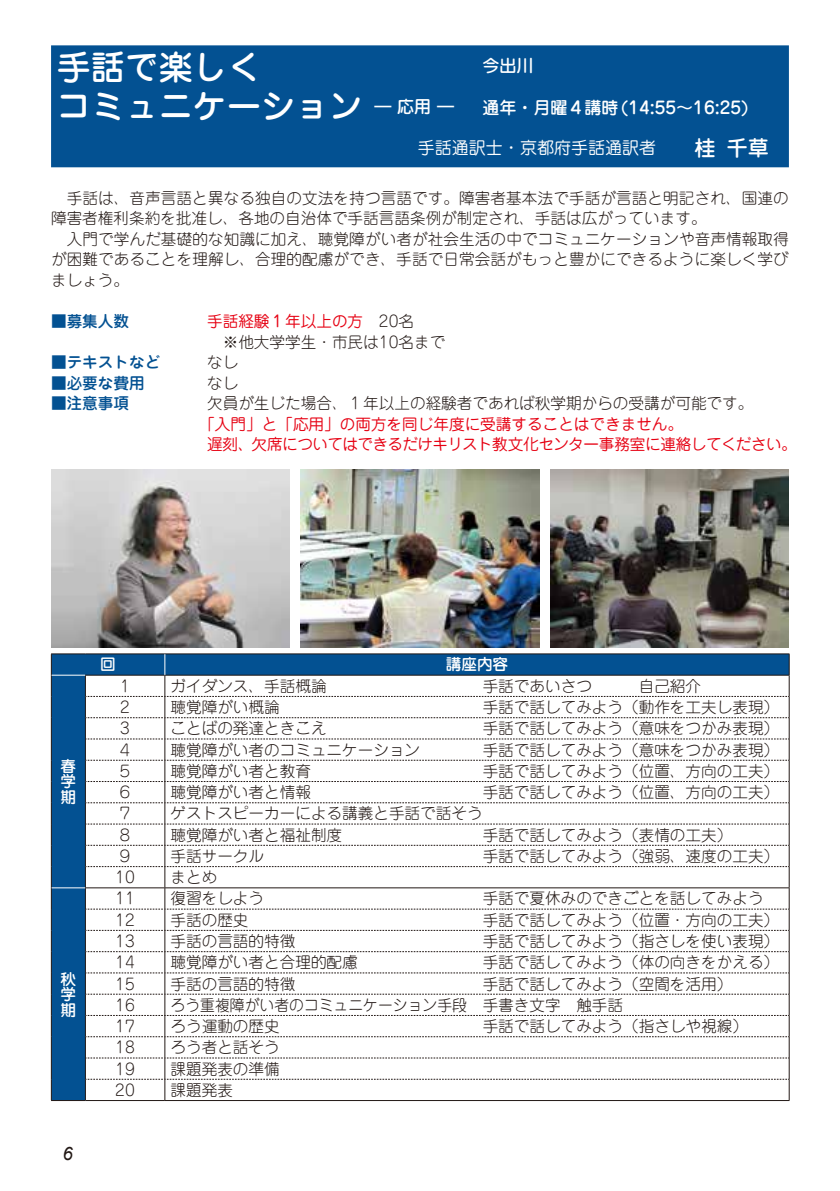
<style>
.page{position:relative;width:840px;height:1191px;background:#fff}
.page>*{position:absolute;margin:0;border:0;box-sizing:border-box;transform-origin:0 0}
.t1{font:500 34px/39.6px "Jun 34 Pro";color:#fff}
.t2{font:italic 18.4px "Arial";color:#221815}
.t3{font:500 17px "Jun 34 Pro";color:#fff}
.t4{font:17px "Jun 201 Pro";color:#fff}
.t5{font:300 15.6px/20.6px "Jun 101 Pro";color:#221815}
.t6{font:15.6px/20.6px "Jun 201 Pro";letter-spacing:-.005em;color:#e60012}
.t7{font:300 15.6px "Jun 101 Pro";color:#221815;scale:.95 1}
.t8{font:500 15.6px "Jun 34 Pro";color:#035192}
.t9{font:500 15.6px/15.6px "Jun 34 Pro";color:#fff;text-align:justify}
.s1{font-family:"Jun 34 Pro";font-weight:500;font-size:21.2px}
.s2{font-family:"Jun 101 Pro";font-weight:300;color:#221815}
</style>
<div class="page">
<div style="left:51px;top:45px;width:737px;height:122px;background:#035192"></div>
<div style="left:52px;top:654px;width:33px;height:446px;background:#035192"></div>
<hr style="left:51px;top:653px;width:34px;height:1px;background:#221815">
<hr style="left:85px;top:653px;width:80px;height:1px;background:#221815">
<hr style="left:165px;top:653px;width:624px;height:1px;background:#221815">
<svg style="left:51px;top:654px;width:1px;height:446px"></svg>
<hr style="left:51px;top:1100px;width:34px;height:1px;background:#221815">
<hr style="left:85px;top:1100px;width:80px;height:1px;background:#221815">
<hr style="left:165px;top:1100px;width:624px;height:1px;background:#221815">
<hr style="left:52px;top:675px;width:33px;height:1px;background:#fff">
<hr style="left:52px;top:887px;width:33px;height:1px;background:#fff">
<svg style="left:85px;top:654px;width:704px;height:446px"></svg>
<img style="left:51px;top:469px;width:238px;height:179px">
<img style="left:300px;top:469px;width:239px;height:179px">
<img style="left:550px;top:469px;width:238px;height:179px">
<h1 class="t1" style="left:57px;top:43px;width:398px">手話で楽しく<br>コミュニケーション <sup>―</sup> <sup>応用</sup> <sup>―</sup></h1>
<p class="t3" style="left:482px;top:52px;width:53px">今出川</p>
<p class="t3" style="left:482px;top:94px;width:268px">通年・月曜４講時(14:55～16:25)</p>
<p class="t4" style="left:417px;top:134px;width:352px">手話通訳士・京都府手話通訳者　<span class="s1">　桂 千草</span></p>
<p class="t5" style="left:51px;top:186px;width:738px">　手話は、音声言語と異なる独自の文法を持つ言語です。障害者基本法で手話が言語と明記され、国連の障害者権利条約を批准し、各地の自治体で手話言語条例が制定され、手話は広がっています。<br>　入門で学んだ基礎的な知識に加え、聴覚障がい者が社会生活の中でコミュニケーションや音声情報取得が困難であることを理解し、合理的配慮ができ、手話で日常会話がもっと豊かにできるように楽しく学びましょう。</p>
<p class="t8" style="left:51px;top:309px;width:79px">■募集人数</p>
<p class="t6" style="left:207px;top:309px;width:208px">手話経験１年以上の方<span class="s2">　20名</span></p>
<p class="t5" style="left:207px;top:329px;width:239px">　※他大学学生・市民は10名まで</p>
<p class="t8" style="left:51px;top:350px;width:111px">■テキストなど</p>
<p class="t5" style="left:207px;top:350px;width:33px">なし</p>
<p class="t8" style="left:51px;top:370px;width:95px">■必要な費用</p>
<p class="t5" style="left:207px;top:371px;width:33px">なし</p>
<p class="t8" style="left:51px;top:391px;width:79px">■注意事項</p>
<p class="t5" style="left:207px;top:391px;width:547px">欠員が生じた場合､１年以上の経験者であれば秋学期からの受講が可能です。</p>
<p class="t6" style="left:207px;top:412px;width:591px;text-indent:-8px">「入門」と「応用」の両方を同じ年度に受講することはできません。<br>遅刻、欠席についてはできるだけキリスト教文化センター事務室に連絡してください。</p>
<p class="t9" style="left:61px;top:756px;width:17px">春学期</p>
<p class="t9" style="left:61px;top:969px;width:17px">秋学期</p>
<p class="t2" style="left:62px;top:1141px;width:12px">6</p>
<p class="t9" style="left:100px;top:655px;width:17px">回</p>
<p class="t9" style="left:445px;top:655px;width:64px">講座内容</p>
<p class="t5" style="left:120px;top:673px;width:11px">1</p>
<p class="t5" style="left:170px;top:673px;width:157px">ガイダンス、手話概論</p>
<p class="t5" style="left:482px;top:673px;width:220px">手話であいさつ　　　自己紹介</p>
<p class="t5" style="left:120px;top:695px;width:11px">2</p>
<p class="t5" style="left:170px;top:695px;width:111px">聴覚障がい概論</p>
<p class="t5" style="left:482px;top:695px;width:298px">手話で話してみよう（動作を工夫し表現）</p>
<p class="t5" style="left:120px;top:716px;width:11px">3</p>
<p class="t5" style="left:170px;top:716px;width:157px">ことばの発達ときこえ</p>
<p class="t5" style="left:482px;top:716px;width:298px">手話で話してみよう（意味をつかみ表現）</p>
<p class="t5" style="left:117px;top:737px;width:17px">４</p>
<p class="t5" style="left:170px;top:737px;width:251px">聴覚障がい者のコミュニケーション</p>
<p class="t5" style="left:482px;top:737px;width:298px">手話で話してみよう（意味をつかみ表現）</p>
<p class="t5" style="left:117px;top:759px;width:17px">５</p>
<p class="t5" style="left:170px;top:759px;width:142px">聴覚障がい者と教育</p>
<p class="t5" style="left:482px;top:759px;width:298px">手話で話してみよう（位置、方向の工夫）</p>
<p class="t5" style="left:117px;top:780px;width:17px">６</p>
<p class="t5" style="left:170px;top:780px;width:142px">聴覚障がい者と情報</p>
<p class="t5" style="left:482px;top:780px;width:298px">手話で話してみよう（位置、方向の工夫）</p>
<p class="t5" style="left:117px;top:801px;width:17px">７</p>
<p class="t5" style="left:170px;top:801px;width:313px">ゲストスピーカーによる講義と手話で話そう</p>
<p class="t5" style="left:117px;top:822px;width:17px">８</p>
<p class="t5" style="left:170px;top:822px;width:173px">聴覚障がい者と福祉制度</p>
<p class="t5" style="left:482px;top:822px;width:251px">手話で話してみよう（表情の工夫）</p>
<p class="t5" style="left:117px;top:844px;width:17px">９</p>
<p class="t5" style="left:170px;top:844px;width:95px">手話サークル</p>
<p class="t5" style="left:482px;top:844px;width:298px">手話で話してみよう（強弱、速度の工夫）</p>
<p class="t5" style="left:115px;top:865px;width:21px">10</p>
<p class="t5" style="left:170px;top:865px;width:48px">まとめ</p>
<p class="t5" style="left:115px;top:886px;width:21px">11</p>
<p class="t5" style="left:170px;top:886px;width:95px">復習をしよう</p>
<p class="t5" style="left:482px;top:886px;width:282px">手話で夏休みのできごとを話してみよう</p>
<p class="t5" style="left:115px;top:907px;width:21px">12</p>
<p class="t5" style="left:170px;top:907px;width:79px">手話の歴史</p>
<p class="t5" style="left:482px;top:907px;width:298px">手話で話してみよう（位置・方向の工夫）</p>
<p class="t5" style="left:115px;top:929px;width:21px">13</p>
<p class="t5" style="left:170px;top:929px;width:126px">手話の言語的特徴</p>
<p class="t5" style="left:482px;top:929px;width:298px">手話で話してみよう（指さしを使い表現）</p>
<p class="t5" style="left:115px;top:950px;width:21px">14</p>
<p class="t5" style="left:170px;top:950px;width:189px">聴覚障がい者と合理的配慮</p>
<p class="t5" style="left:482px;top:950px;width:298px">手話で話してみよう（体の向きをかえる）</p>
<p class="t5" style="left:115px;top:971px;width:21px">15</p>
<p class="t5" style="left:170px;top:971px;width:126px">手話の言語的特徴</p>
<p class="t5" style="left:482px;top:971px;width:251px">手話で話してみよう（空間を活用）</p>
<p class="t5" style="left:115px;top:992px;width:21px">16</p>
<p class="t7" style="left:170px;top:992px;width:477px">ろう重複障がい者のコミュニケーション手段 手書き文字　触手話</p>
<p class="t5" style="left:115px;top:1014px;width:21px">17</p>
<p class="t5" style="left:170px;top:1014px;width:111px">ろう運動の歴史</p>
<p class="t5" style="left:482px;top:1014px;width:267px">手話で話してみよう（指さしや視線）</p>
<p class="t5" style="left:115px;top:1035px;width:21px">18</p>
<p class="t5" style="left:170px;top:1035px;width:111px">ろう者と話そう</p>
<p class="t5" style="left:115px;top:1056px;width:21px">19</p>
<p class="t5" style="left:170px;top:1056px;width:111px">課題発表の準備</p>
<p class="t5" style="left:115px;top:1077px;width:21px">20</p>
<p class="t5" style="left:170px;top:1077px;width:64px">課題発表</p>
</div>
